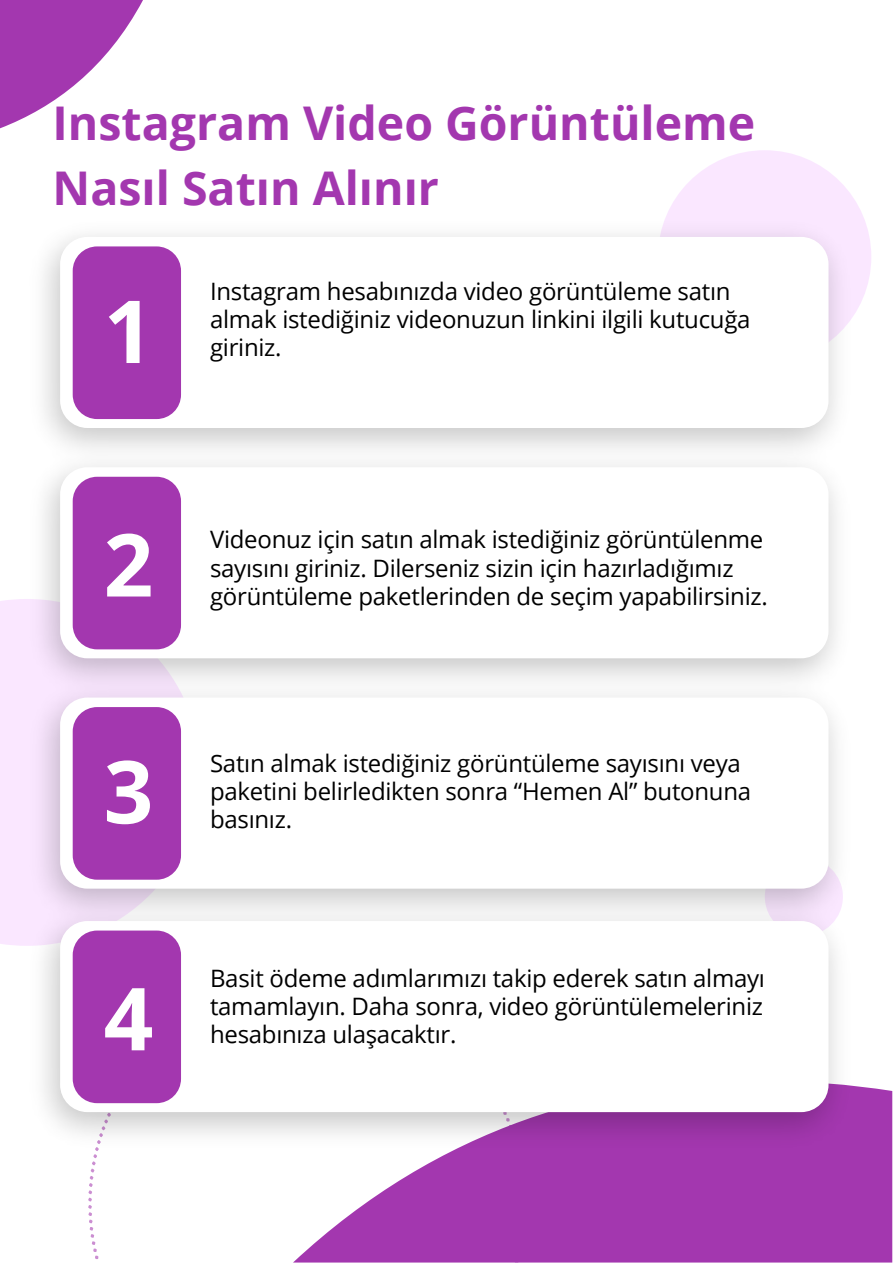
<style>
.page{position:relative;width:893px;height:1264px;background:#fff}
.page>*{position:absolute;margin:0;border:0;box-sizing:border-box;transform-origin:0 0}
.t1{font:700 86.85px "Open Sans";color:#fff}
.t2{font:700 46.5px/64.1px "Open Sans";color:#a337af}
.t3{font:24px/28px "Open Sans";letter-spacing:-.01em;color:#000}
</style>
<div class="page">
<svg style="left:666px;top:150px;width:205px;height:164px;fill:#fae7ff"></svg>
<div style="left:0;top:599px;width:200px;height:346px;background:#fae7ff"></div>
<svg style="left:293px;top:1086px;width:599px;height:176px;background:#ad4eb8"></svg>
<svg style="left:0;top:0;width:143px;height:128px"></svg>
<img style="left:25px;top:216px;width:829px;height:936px">
<div style="left:60px;top:237px;width:768px;height:191px;background:#fff;border-radius:27px"></div>
<div style="left:73px;top:246px;width:108px;height:173px;background:#a337af;border-radius:24px"></div>
<div style="left:60px;top:467px;width:768px;height:191px;background:#fff;border-radius:27px"></div>
<div style="left:73px;top:477px;width:108px;height:172px;background:#a337af;border-radius:24px"></div>
<div style="left:60px;top:697px;width:768px;height:191px;background:#fff;border-radius:27px"></div>
<div style="left:73px;top:707px;width:108px;height:172px;background:#a337af;border-radius:24px"></div>
<div style="left:60px;top:921px;width:768px;height:191px;background:#fff;border-radius:27px"></div>
<div style="left:73px;top:930px;width:108px;height:173px;background:#a337af;border-radius:24px"></div>
<h2 class="t2" style="left:53px;top:90px;width:704px">Instagram Video Görüntüleme<br>Nasıl Satın Alınır</h2>
<h1 class="t1" style="left:104px;top:270px;width:51px">1</h1>
<p class="t3" style="left:210px;top:276px;width:542px">Instagram hesabınızda video görüntüleme satın almak istediğiniz videonuzun linkini ilgili kutucuğa giriniz.</p>
<h1 class="t1" style="left:104px;top:503px;width:51px">2</h1>
<h1 class="t1" style="left:104px;top:730px;width:51px">3</h1>
<h1 class="t1" style="left:104px;top:957px;width:51px">4</h1>
<p class="t3" style="left:210px;top:525px;width:559px">Videonuz için satın almak istediğiniz görüntülenme sayısını giriniz. Dilerseniz sizin için hazırladığımız görüntüleme paketlerinden de seçim yapabilirsiniz.</p>
<p class="t3" style="left:210px;top:748px;width:542px">Satın almak istediğiniz görüntüleme sayısını veya paketini belirledikten sonra “Hemen Al” butonuna basınız.</p>
<p class="t3" style="left:210px;top:963px;width:556px;text-align:justify">Basit ödeme adımlarımızı takip ederek satın almayı tamamlayın. Daha sonra, video görüntülemeleriniz hesabınıza ulaşacaktır.</p>
</div>
